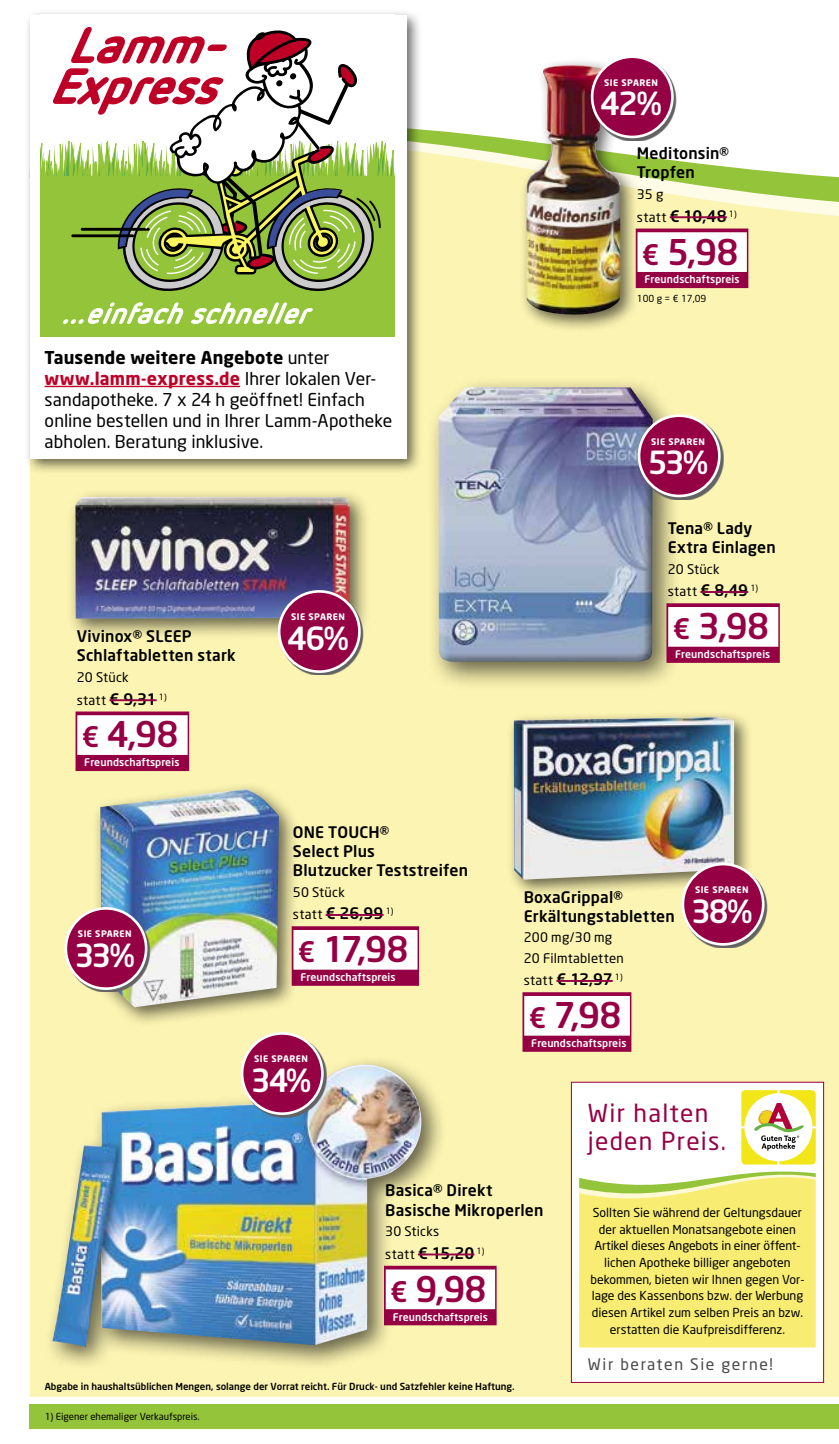
<style>
.page{position:relative;width:839px;height:1444px;background:#fff}
.page>*{position:absolute;margin:0;border:0;box-sizing:border-box;transform-origin:0 0}
.t1{font:italic 700 48.12px/40.9px "Netto Offc";color:#be0027;text-align:center;scale:1.04 1}
.t2{font:500 35px "Neo Sans";letter-spacing:-.025em;color:#950045}
.t3{font:500 31.5px "Neo Sans";letter-spacing:-.065em;color:#fff}
.t4{font:italic 700 28.35px "Netto Offc";color:#fff}
.t5{font:24.5px/28px "Neo Sans";letter-spacing:.05em;color:#950045}
.t6{font:17.5px/21px "Neo Sans";letter-spacing:.005em;color:#000}
.t7{font:500 15.75px/19.2px "Neo Sans";letter-spacing:.01em;color:#000}
.t8{font:15.75px "Neo Sans";letter-spacing:.1em;color:#484848}
.t9{font:13.12px/22.8px "Neo Sans";letter-spacing:.015em;color:#000}
.t10{font:12.25px/16.6px "Neo Sans";color:#000;text-align:center}
.t11{font:500 10.5px "Neo Sans";letter-spacing:.01em;color:#fff}
.t12{font:500 9.62px "Neo Sans";color:#000}
.t13{font:9.62px "Neo Sans";color:#000}
.t14{font:700 8.92px "Neo Sans";letter-spacing:.05em;color:#fff}
.s1{font-weight:700}
.s2{font-weight:700;color:#be0027}
.s3{font-weight:500;font-size:15.75px}
.s4{font-size:28px}
.s5{font-weight:400;font-size:13.12px}
</style>
<div class="page">
<svg style="left:838px;top:1404px;width:1px;height:25px"></svg>
<div style="left:30px;top:1404px;width:808px;height:25px;background:#94c43a"></div>
<div style="left:30px;top:227px;width:808px;height:1169px;background:#fcf4b2"></div>
<svg style="left:422px;top:95px;width:416px;height:132px"></svg>
<div style="left:570px;top:1081px;width:253px;height:301px;background:#fff"></div>
<svg style="left:579px;top:1090px;width:236px;height:257px"></svg>
<div style="left:522px;top:992px;width:109px;height:59px;background:#950045"></div>
<div style="left:524px;top:996px;width:105px;height:39px;background:#fff"></div>
<hr style="left:556px;top:980px;width:56px;height:2px;background:#950045">
<div style="left:506px;top:710px;width:246px;height:188px;background:#000;opacity:.6"></div>
<img style="left:513px;top:717px;width:221px;height:162px">
<svg style="left:684px;top:865px;width:83px;height:83px;background:#d7d2aa"></svg>
<div style="left:682px;top:864px;width:81px;height:80px;background:#950045;border-radius:50%"></div>
<div style="left:681px;top:863px;width:83px;height:82px;border:3px solid #fff;border-radius:50%"></div>
<div style="left:24px;top:9px;width:398px;height:466px;background:#000;opacity:.6"></div>
<div style="left:30px;top:15px;width:376px;height:443px;background:#fff"></div>
<div style="left:40px;top:176px;width:354px;height:160px;background:#94c43a"></div>
<svg style="left:40px;top:27px;width:354px;height:264px"></svg>
<svg style="left:63px;top:302px;width:250px;height:22px"></svg>
<hr style="left:45px;top:386px;width:195px;height:1px;background:#be0027">
<div style="left:92px;top:781px;width:207px;height:246px;background:#000;opacity:.6"></div>
<img style="left:100px;top:789px;width:179px;height:218px">
<div style="left:291px;top:926px;width:128px;height:60px;background:#950045"></div>
<div style="left:293px;top:930px;width:124px;height:39px;background:#fff"></div>
<hr style="left:325px;top:914px;width:58px;height:2px;background:#950045">
<svg style="left:67px;top:909px;width:83px;height:83px"></svg>
<div style="left:66px;top:908px;width:80px;height:80px;background:#950045;border-radius:50%"></div>
<div style="left:64px;top:907px;width:83px;height:83px;border:3px solid #fff;border-radius:50%"></div>
<div style="left:67px;top:489px;width:303px;height:151px;background:#000;opacity:.6"></div>
<img style="left:75px;top:497px;width:274px;height:122px">
<div style="left:75px;top:711px;width:114px;height:60px;background:#950045"></div>
<div style="left:77px;top:715px;width:111px;height:40px;background:#fff"></div>
<hr style="left:109px;top:699px;width:48px;height:2px;background:#950045">
<svg style="left:280px;top:592px;width:83px;height:83px;background:#bdb49d"></svg>
<div style="left:279px;top:591px;width:80px;height:80px;background:#950045;border-radius:50%"></div>
<div style="left:278px;top:590px;width:82px;height:83px;border:3px solid #fff;border-radius:50%"></div>
<div style="left:43px;top:1054px;width:404px;height:317px;background:#000;opacity:.6"></div>
<img style="left:52px;top:1064px;width:369px;height:283px">
<div style="left:384px;top:1265px;width:112px;height:60px;background:#950045"></div>
<div style="left:385px;top:1269px;width:110px;height:40px;background:#fff"></div>
<hr style="left:418px;top:1253px;width:56px;height:2px;background:#950045">
<svg style="left:243px;top:1034px;width:83px;height:83px;background:#bbc3b3"></svg>
<div style="left:242px;top:1033px;width:80px;height:80px;background:#950045;border-radius:50%"></div>
<div style="left:241px;top:1032px;width:82px;height:83px;border:3px solid #fff;border-radius:50%"></div>
<div style="left:426px;top:375px;width:256px;height:316px;background:#000;opacity:.6"></div>
<img style="left:438px;top:387px;width:215px;height:275px">
<div style="left:666px;top:603px;width:113px;height:60px;background:#950045"></div>
<div style="left:668px;top:607px;width:110px;height:40px;background:#fff"></div>
<hr style="left:700px;top:591px;width:48px;height:2px;background:#950045">
<svg style="left:640px;top:417px;width:83px;height:83px;background:#aeab9a"></svg>
<div style="left:639px;top:416px;width:80px;height:80px;background:#950045;border-radius:50%"></div>
<div style="left:637px;top:414px;width:83px;height:83px;border:3px solid #fff;border-radius:50%"></div>
<div style="left:635px;top:228px;width:113px;height:60px;background:#950045"></div>
<div style="left:637px;top:232px;width:109px;height:40px;background:#fff"></div>
<hr style="left:669px;top:216px;width:57px;height:2px;background:#950045">
<div style="left:519px;top:58px;width:120px;height:275px;background:#000;opacity:.6"></div>
<img style="left:526px;top:65px;width:94px;height:249px">
<svg style="left:593px;top:58px;width:83px;height:83px"></svg>
<div style="left:592px;top:57px;width:80px;height:80px;background:#950045;border-radius:50%"></div>
<div style="left:590px;top:55px;width:83px;height:83px;border:3px solid #fff;border-radius:50%"></div>
<h1 class="t1" style="left:49px;top:23px;width:192px">Lamm-<br>Express</h1>
<h3 class="t4" style="left:61px;top:295px;width:261px">…einfachschneller</h3>
<h3 class="t6" style="left:45px;top:347px;width:349px"><span class="s1">Tausende weitere Angebote</span> unter <span class="s2">www.lamm-express.de</span> Ihrer lokalen Ver&shy;sandapotheke. 7 x 24 h geöffnet! Einfach online bestellen und in Ihrer Lamm-Apotheke abholen. Beratung inklusive.</h3>
<p class="t7" style="left:77px;top:626px;width:160px">Vivinox® SLEEP<br>Schlaftabletten stark</p>
<p class="t9" style="left:77px;top:665px;width:91px">20 Stück<br>statt <span class="s3">€ 9,31</span> <sup>1)</sup></p>
<h2 class="t2" style="left:82px;top:712px;width:98px"><span class="s4">€</span> 4,98</h2>
<p class="t11" style="left:84px;top:756px;width:97px">Freundschaftspreis</p>
<p class="t14" style="left:78px;top:928px;width:55px">SIE SPAREN</p>
<h3 class="t3" style="left:74px;top:935px;width:62px">33%</h3>
<p class="t14" style="left:291px;top:611px;width:55px">SIE SPAREN</p>
<h3 class="t3" style="left:287px;top:618px;width:63px">46%</h3>
<p class="t7" style="left:293px;top:822px;width:177px">ONE TOUCH®<br>Select Plus<br>Blutzucker Teststreifen</p>
<p class="t9" style="left:293px;top:880px;width:53px">50 Stück</p>
<p class="t7" style="left:293px;top:903px;width:102px"><span class="s5">statt</span> € 26,99 <sup>1)</sup></p>
<h2 class="t2" style="left:298px;top:927px;width:112px"><span class="s4">€</span> 17,98</h2>
<p class="t11" style="left:300px;top:970px;width:97px">Freundschaftspreis</p>
<p class="t14" style="left:254px;top:1053px;width:55px">SIE SPAREN</p>
<h3 class="t3" style="left:250px;top:1060px;width:62px">34%</h3>
<p class="t14" style="left:604px;top:77px;width:55px">SIE SPAREN</p>
<h3 class="t3" style="left:600px;top:84px;width:63px">42%</h3>
<p class="t7" style="left:636px;top:143px;width:94px">Meditonsin®<br>Tropfen</p>
<p class="t9" style="left:636px;top:182px;width:28px">35 g</p>
<p class="t7" style="left:636px;top:206px;width:101px"><span class="s5">statt</span> € 10,48 <sup>1)</sup></p>
<h2 class="t2" style="left:641px;top:229px;width:98px"><span class="s4">€</span> 5,98</h2>
<p class="t11" style="left:644px;top:273px;width:97px">Freundschaftspreis</p>
<p class="t13" style="left:636px;top:292px;width:71px">100 g = € 17,09</p>
<p class="t14" style="left:651px;top:435px;width:55px">SIE SPAREN</p>
<h3 class="t3" style="left:647px;top:443px;width:62px">53%</h3>
<p class="t7" style="left:667px;top:518px;width:110px">Tena® Lady<br>Extra Einlagen</p>
<p class="t9" style="left:667px;top:557px;width:92px">20 Stück<br>statt <span class="s3">€ 8,49</span> <sup>1)</sup></p>
<h2 class="t2" style="left:672px;top:604px;width:98px"><span class="s4">€</span> 3,98</h2>
<p class="t11" style="left:675px;top:647px;width:97px">Freundschaftspreis</p>
<p class="t7" style="left:523px;top:886px;width:152px">BoxaGrippal®<br>Erkältungstabletten</p>
<p class="t9" style="left:523px;top:927px;width:101px;line-height:20.3px">200 mg/30 mg<br>20 Filmtabletten</p>
<p class="t7" style="left:523px;top:969px;width:100px"><span class="s5">statt</span> € 12,97 <sup>1)</sup></p>
<h2 class="t2" style="left:528px;top:993px;width:94px"><span class="s4">€</span> 7,98</h2>
<p class="t11" style="left:531px;top:1036px;width:97px">Freundschaftspreis</p>
<p class="t14" style="left:695px;top:884px;width:55px">SIE SPAREN</p>
<h3 class="t3" style="left:690px;top:891px;width:63px">38%</h3>
<h3 class="t5" style="left:588px;top:1098px;width:140px">Wir halten jeden Preis.</h3>
<p class="t7" style="left:385px;top:1180px;width:160px">Basica® Direkt<br>Basische Mikroperlen</p>
<p class="t9" style="left:385px;top:1219px;width:56px">30 Sticks</p>
<p class="t7" style="left:385px;top:1243px;width:101px"><span class="s5">statt</span> € 15,20 <sup>1)</sup></p>
<h2 class="t2" style="left:390px;top:1266px;width:98px"><span class="s4">€</span> 9,98</h2>
<p class="t11" style="left:392px;top:1310px;width:97px">Freundschaftspreis</p>
<p class="t12" style="left:45px;top:1380px;width:471px">Abgabe in haushaltsüblichen Mengen, solange der Vorrat reicht. Für Druck- und Satzfehler keine Haftung.</p>
<p class="t13" style="left:45px;top:1411px;width:156px">1) Eigener ehemaliger Verkaufspreis.</p>
<p class="t10" style="left:590px;top:1204px;width:215px">Sollten Sie während der Geltungsdauer der aktuellen Monatsangebote einen Artikel dieses Angebots in einer öffent&shy;lichen Apotheke billiger angeboten bekommen, bieten wir Ihnen gegen Vor&shy;lage des Kassenbons bzw. der Werbung diesen Artikel zum selben Preis an bzw. erstatten die Kaufpreisdifferenz.</p>
<p class="t8" style="left:588px;top:1354px;width:186px">Wir beraten Sie gerne!</p>
</div>
